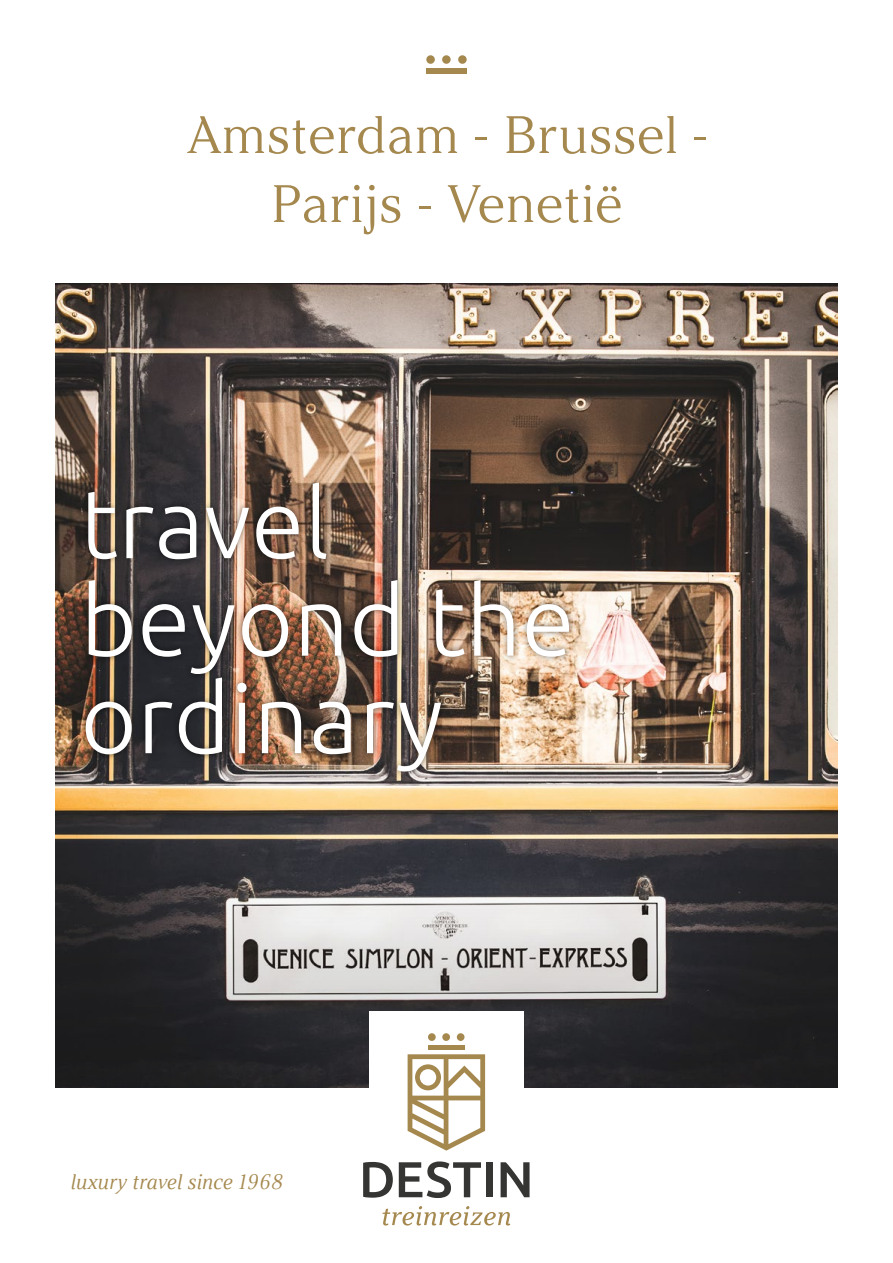
<style>
.page{position:relative;width:893px;height:1263px;background:#fff}
.page>*{position:absolute;margin:0;border:0;box-sizing:border-box;transform-origin:0 0}
.t1{font:300 97.5px/97.5px "Ubuntu";color:#fff}
.t2{font:52.5px/69px "Argesta Display";color:#a5884e;text-align:center}
.t3{font:italic 21px "Argesta Display";color:#a5884e}
</style>
<div class="page">
<img style="left:56px;top:283px;width:782px;height:570px">
<svg style="left:56px;top:853px;width:782px;height:235px;background:#545355"></svg>
<div style="left:369px;top:1011px;width:155px;height:230px;background:#fff"></div>
<div style="left:80px;top:476px;width:496px;height:301px;background:#000;opacity:.51"></div>
<div style="left:426px;top:55px;width:9px;height:9px;background:#a5884e;border-radius:50%"></div>
<div style="left:442px;top:55px;width:9px;height:9px;background:#a5884e;border-radius:50%"></div>
<div style="left:458px;top:55px;width:9px;height:9px;background:#a5884e;border-radius:50%"></div>
<div style="left:426px;top:68px;width:40px;height:5px;background:#a5884e"></div>
<svg style="left:363px;top:1162px;width:30px;height:36px"></svg>
<svg style="left:399px;top:1161px;width:82px;height:37px"></svg>
<div style="left:486px;top:1162px;width:6px;height:35px;background:#353534"></div>
<svg style="left:501px;top:1162px;width:29px;height:35px"></svg>
<div style="left:428px;top:1033px;width:8px;height:8px;background:#a5884e;border-radius:50%"></div>
<div style="left:442px;top:1033px;width:8px;height:8px;background:#a5884e;border-radius:50%"></div>
<div style="left:457px;top:1033px;width:7px;height:8px;background:#a5884e;border-radius:50%"></div>
<hr style="left:428px;top:1045px;width:36px;height:4px;background:#a5884e">
<svg style="left:408px;top:1054px;width:77px;height:96px"></svg>
<svg style="left:382px;top:1206px;width:128px;height:19px"></svg>
<p class="t2" style="left:186px;top:100px;width:523px">Amsterdam - Brussel -<br>Parijs - Venetië</p>
<h1 class="t1" style="left:80px;top:472px;width:496px">travel beyond the ordinary</h1>
<p class="t3" style="left:70px;top:1169px;width:214px">luxury travel since 1968</p>
</div>
